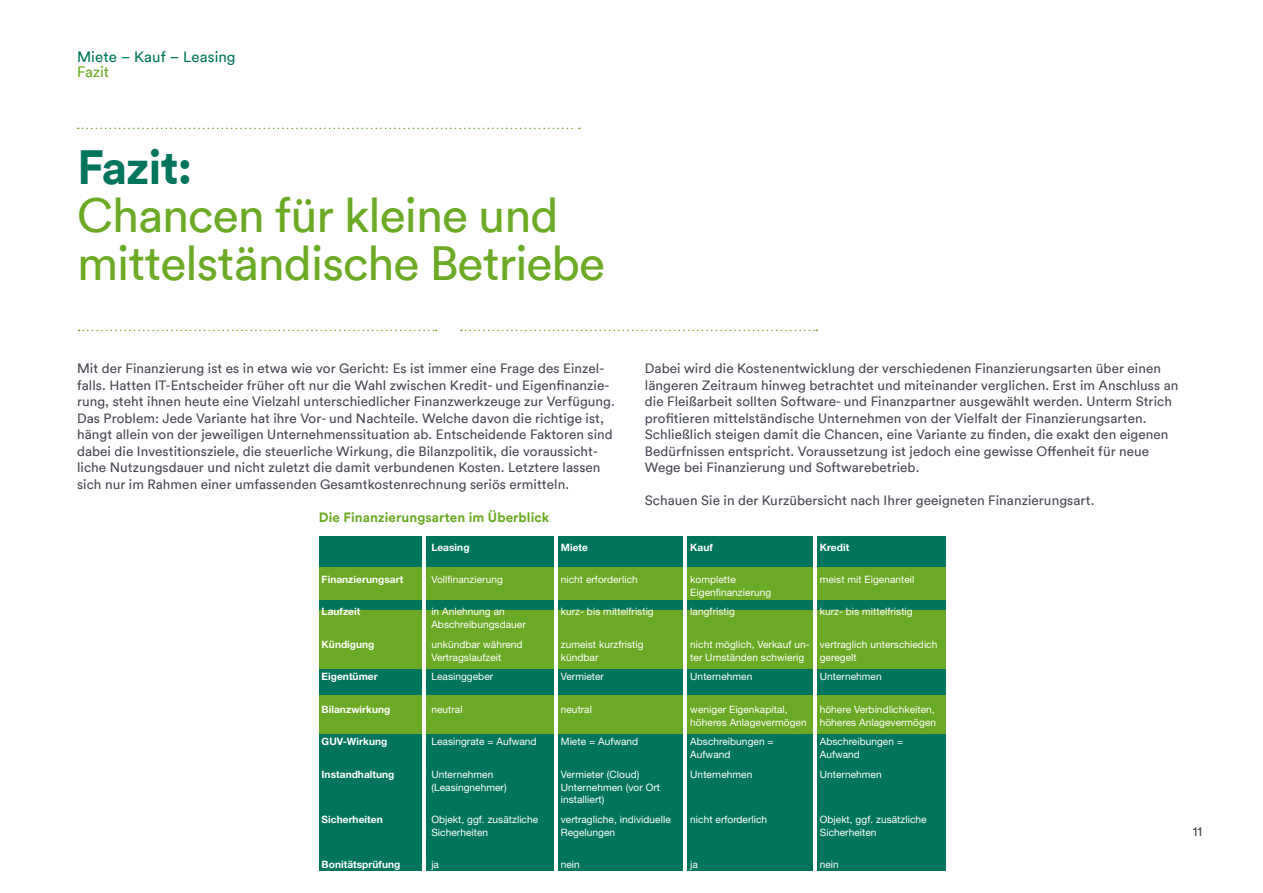
<style>
.page{position:relative;width:1263px;height:893px;background:#fff}
.page>*{position:absolute;margin:0;border:0;box-sizing:border-box;transform-origin:0 0}
.t1{font:48px/48px "Circular TT";letter-spacing:-.02em;color:#6baa24}
.t2{font:700 48px "Circular TT";letter-spacing:-.02em;color:#00755c}
.t3{font:15px "Circular TT";letter-spacing:.005em;color:#00755c}
.t4{font:15px "Circular TT";color:#6baa24}
.t5{font:13.5px/16.5px "Circular TT";letter-spacing:.005em;color:#464953}
.t6{font:700 13.5px "Circular TT";letter-spacing:.005em;color:#6baa24}
.t7{font:10.05px/12.6px "Helvetica Neue";letter-spacing:.005em;color:#fff}
.t8{font:700 10.05px "Helvetica Neue East A";letter-spacing:.005em;color:#fff}
</style>
<div class="page">
<svg style="left:79px;top:330px;width:358px;height:1px"></svg>
<svg style="left:461px;top:330px;width:356px;height:1px"></svg>
<svg style="left:78px;top:128px;width:502px;height:1px"></svg>
<div style="left:319px;top:536px;width:627px;height:335px;background:#00755c"></div>
<div style="left:319px;top:567px;width:627px;height:32px;background:#6baa24"></div>
<div style="left:319px;top:636px;width:627px;height:33px;background:#6baa24"></div>
<div style="left:319px;top:701px;width:627px;height:33px;background:#6baa24"></div>
<div style="left:319px;top:610px;width:626px;height:44px;background:#6baa24"></div>
<div style="left:319px;top:695px;width:626px;height:38px;background:#6baa24"></div>
<hr style="left:423px;top:534px;width:3px;height:354px;background:#fff">
<hr style="left:683px;top:534px;width:3px;height:354px;background:#fff">
<hr style="left:554px;top:534px;width:3px;height:354px;background:#fff">
<hr style="left:813px;top:534px;width:3px;height:354px;background:#fff">
<p class="t3" style="left:77px;top:48px;width:160px">Miete – Kauf – Leasing</p>
<p class="t4" style="left:77px;top:63px;width:34px">Fazit</p>
<h1 class="t2" style="left:77px;top:136px;width:117px">Fazit:</h1>
<h1 class="t1" style="left:77px;top:191px;width:530px">Chancen für kleine und mittelständische Betriebe</h1>
<p class="t5" style="left:77px;top:360px;width:539px">Mit der Finanzierung ist es in etwa wie vor Gericht: Es ist immer eine Frage des Einzel&shy;falls. Hatten IT-Entscheider früher oft nur die Wahl zwischen Kredit- und Eigenfinanzie&shy;rung, steht ihnen heute eine Vielzahl unterschiedlicher Finanzwerkzeuge zur Verfügung.<br>Das Problem: Jede Variante hat ihre Vor- und Nachteile. Welche davon die richtige ist, hängt allein von der jeweiligen Unternehmenssituation ab. Entscheidende Faktoren sind dabei die Investitionsziele, die steuerliche Wirkung, die Bilanzpolitik, die voraussicht&shy;liche Nutzungsdauer und nicht zuletzt die damit verbundenen Kosten. Letztere lassen sich nur im Rahmen einer umfassenden Gesamtkostenrechnung seriös ermitteln.</p>
<p class="t5" style="left:645px;top:360px;width:535px">Dabei wird die Kostenentwicklung der verschiedenen Finanzierungsarten über einen längeren Zeitraum hinweg betrachtet und miteinander verglichen. Erst im Anschluss an die Fleißarbeit sollten Software- und Finanzpartner ausgewählt werden. Unterm Strich profitieren mittelständische Unternehmen von der Vielfalt der Finanzierungsarten.<br>Schließlich steigen damit die Chancen, eine Variante zu finden, die exakt den eigenen Bedürfnissen entspricht. Voraussetzung ist jedoch eine gewisse Offenheit für neue Wege bei Finanzierung und Softwarebetrieb.</p>
<p class="t5" style="left:645px;top:492px;width:451px">Schauen Sie in der Kurzübersicht nach Ihrer geeigneten Finanzierungsart.</p>
<p class="t6" style="left:319px;top:508px;width:232px">Die Finanzierungsarten im Überblick</p>
<p class="t8" style="left:322px;top:573px;width:83px">Finanzierungsart</p>
<p class="t8" style="left:322px;top:606px;width:40px">Laufzeit</p>
<p class="t8" style="left:322px;top:638px;width:54px">Kündigung</p>
<p class="t8" style="left:322px;top:671px;width:58px">Eigentümer</p>
<p class="t8" style="left:322px;top:703px;width:70px">Bilanzwirkung</p>
<p class="t8" style="left:322px;top:736px;width:67px">GUV-Wirkung</p>
<p class="t8" style="left:322px;top:768px;width:74px">Instandhaltung</p>
<p class="t8" style="left:322px;top:813px;width:63px">Sicherheiten</p>
<p class="t8" style="left:322px;top:858px;width:80px">Bonitätsprüfung</p>
<p class="t8" style="left:431px;top:541px;width:40px">Leasing</p>
<p class="t7" style="left:431px;top:573px;width:73px">Vollfinanzierung</p>
<p class="t7" style="left:431px;top:605px;width:96px">in Anlehnung an<br>Abschreibungsdauer</p>
<p class="t7" style="left:431px;top:638px;width:93px">unkündbar während<br>Vertragslaufzeit</p>
<p class="t7" style="left:431px;top:670px;width:63px">Leasinggeber</p>
<p class="t7" style="left:431px;top:703px;width:33px">neutral</p>
<p class="t7" style="left:431px;top:735px;width:107px">Leasingrate = Aufwand</p>
<p class="t7" style="left:431px;top:768px;width:77px">Unternehmen (Leasingnehmer)</p>
<p class="t7" style="left:431px;top:813px;width:108px">Objekt, ggf. zusätzliche<br>Sicherheiten</p>
<p class="t7" style="left:431px;top:858px;width:9px">ja</p>
<p class="t8" style="left:561px;top:541px;width:29px">Miete</p>
<p class="t7" style="left:561px;top:573px;width:78px">nicht erforderlich</p>
<p class="t7" style="left:561px;top:605px;width:94px">kurz- bis mittelfristig</p>
<p class="t7" style="left:561px;top:638px;width:84px">zumeist kurzfristig kündbar</p>
<p class="t7" style="left:561px;top:670px;width:45px">Vermieter</p>
<p class="t7" style="left:561px;top:703px;width:33px">neutral</p>
<p class="t7" style="left:561px;top:735px;width:79px">Miete = Aufwand</p>
<p class="t7" style="left:561px;top:768px;width:101px">Vermieter (Cloud)<br>Unternehmen (vor Ort installiert)</p>
<p class="t7" style="left:561px;top:813px;width:111px">vertragliche, individuelle<br>Regelungen</p>
<p class="t7" style="left:561px;top:858px;width:21px">nein</p>
<p class="t8" style="left:690px;top:541px;width:24px">Kauf</p>
<p class="t7" style="left:690px;top:573px;width:82px">komplette<br>Eigenfinanzierung</p>
<p class="t7" style="left:690px;top:605px;width:46px">langfristig</p>
<p class="t7" style="left:690px;top:638px;width:121px">nicht möglich, Verkauf un&shy;ter Umständen schwierig</p>
<p class="t7" style="left:690px;top:670px;width:63px">Unternehmen</p>
<p class="t7" style="left:690px;top:703px;width:118px">weniger Eigenkapital, höheres Anlagevermögen</p>
<p class="t7" style="left:690px;top:735px;width:85px">Abschreibungen =<br>Aufwand</p>
<p class="t7" style="left:690px;top:768px;width:63px">Unternehmen</p>
<p class="t7" style="left:690px;top:813px;width:78px">nicht erforderlich</p>
<p class="t7" style="left:690px;top:858px;width:9px">ja</p>
<p class="t8" style="left:820px;top:541px;width:31px">Kredit</p>
<p class="t7" style="left:820px;top:573px;width:96px">meist mit Eigenanteil</p>
<p class="t7" style="left:820px;top:605px;width:94px">kurz- bis mittelfristig</p>
<p class="t7" style="left:820px;top:638px;width:119px">vertraglich unterschiedich geregelt</p>
<p class="t7" style="left:820px;top:670px;width:63px">Unternehmen</p>
<p class="t7" style="left:820px;top:703px;width:118px">höhere Verbindlichkeiten, höheres Anlagevermögen</p>
<p class="t7" style="left:820px;top:735px;width:85px">Abschreibungen =<br>Aufwand</p>
<p class="t7" style="left:820px;top:768px;width:63px">Unternehmen</p>
<p class="t7" style="left:820px;top:813px;width:108px">Objekt, ggf. zusätzliche<br>Sicherheiten</p>
<p class="t7" style="left:820px;top:858px;width:21px">nein</p>
<p class="t5" style="left:1193px;top:823px;width:11px">11</p>
</div>
